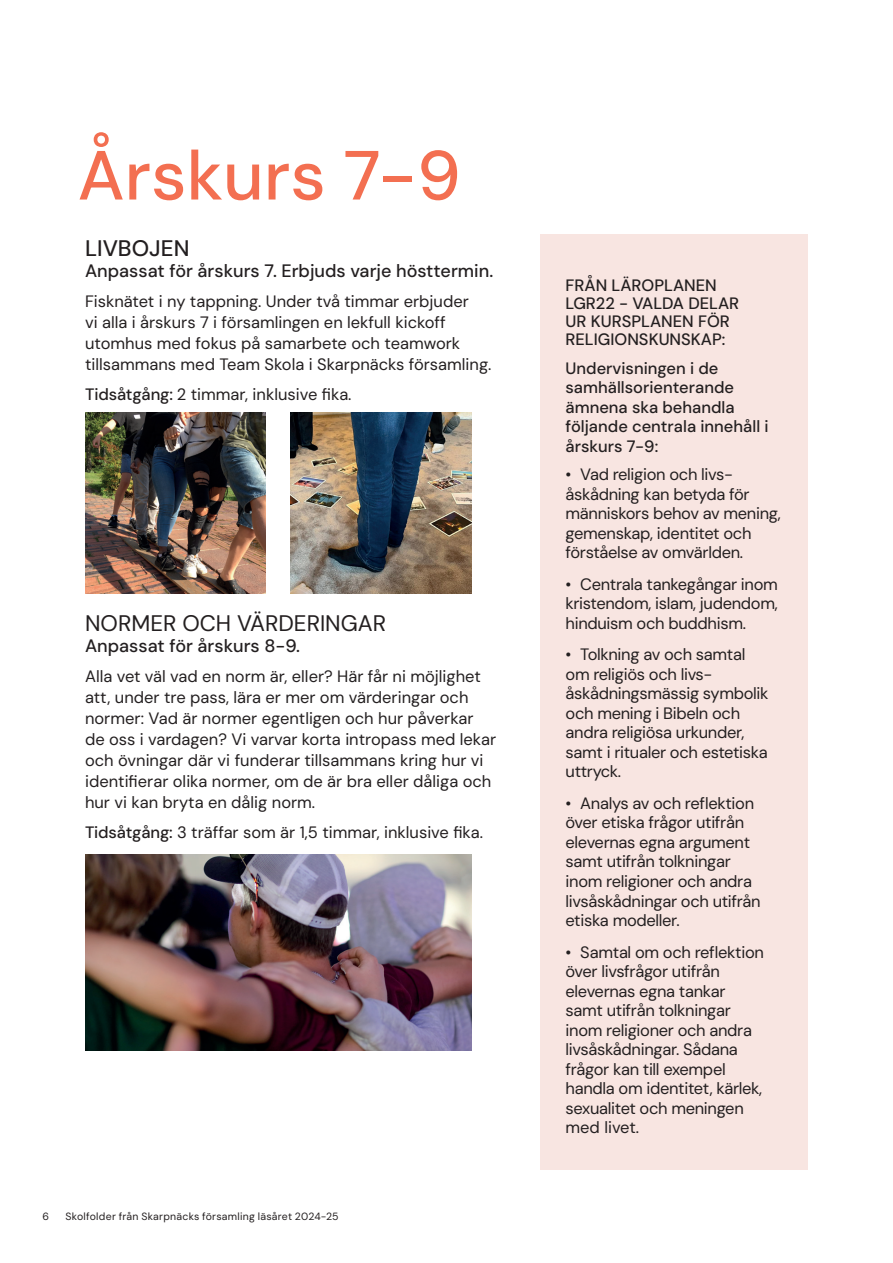
<style>
.page{position:relative;width:893px;height:1263px;background:#fff}
.page>*{position:absolute;margin:0;border:0;box-sizing:border-box;transform-origin:0 0}
.t1{font:500 69.3px "DM Sans";color:#f36f51}
.t2{font:22.5px "DM Sans";color:#231f20}
.t3{font:500 22.5px "DM Sans";color:#231f20}
.t4{font:500 18px "DM Sans";color:#231f20}
.t5{font:16.5px/19.5px "DM Sans";letter-spacing:-.02em;color:#231f20}
.t6{font:16.5px/21px "DM Sans";color:#231f20}
.t7{font:500 16.5px/19.5px "DM Sans";color:#231f20}
.t8{font:10.5px "DM Sans";letter-spacing:.025em;color:#231f20}
.s1{font-weight:500}
</style>
<div class="page">
<div style="left:540px;top:234px;width:268px;height:935px;background:#f8e5e1"></div>
<img style="left:85px;top:412px;width:181px;height:181px">
<img style="left:291px;top:412px;width:180px;height:181px">
<img style="left:85px;top:855px;width:386px;height:195px">
<h1 class="t1" style="left:78px;top:132px;width:385px">Årskurs 7-9</h1>
<h2 class="t3" style="left:85px;top:234px;width:106px">LIVBOJEN</h2>
<p class="t4" style="left:85px;top:260px;width:410px">Anpassat för årskurs 7. Erbjuds varje hösttermin.</p>
<p class="t6" style="left:85px;top:291px;width:408px">Fisknätet i ny tappning. Under två timmar erbjuder<br>vi alla i årskurs 7 i församlingen en lekfull kickoff utomhus med fokus på samarbete och teamwork tillsammans med Team Skola i Skarpnäcks församling.</p>
<p class="t6" style="left:85px;top:384px;width:268px"><span class="s1">Tidsåtgång:</span> 2 timmar, inklusive fika.</p>
<h2 class="t2" style="left:85px;top:609px;width:303px">NORMER OCH VÄRDERINGAR</h2>
<p class="t4" style="left:85px;top:635px;width:217px">Anpassat för årskurs 8-9.</p>
<p class="t6" style="left:85px;top:666px;width:413px">Alla vet väl vad en norm är, eller? Här får ni möjlighet att, under tre pass, lära er mer om värderingar och normer: Vad är normer egentligen och hur påverkar de oss i vardagen? Vi varvar korta intropass med lekar och övningar där vi funderar tillsammans kring hur vi identifierar olika normer, om de är bra eller dåliga och hur vi kan bryta en dålig norm.</p>
<p class="t6" style="left:85px;top:822px;width:400px"><span class="s1">Tidsåtgång:</span> 3 träffar som är 1,5 timmar, inklusive fika.</p>
<p class="t8" style="left:43px;top:1210px;width:8px">6</p>
<p class="t8" style="left:65px;top:1210px;width:274px">Skolfolder från Skarpnäcks församling läsåret 2024-25</p>
<p class="t7" style="left:566px;top:276px;width:175px;line-height:18px">FRÅN LÄROPLANEN<br>LGR22 - VALDA DELAR<br>UR KURSPLANEN FÖR<br>RELIGIONSKUNSKAP:</p>
<p class="t7" style="left:566px;top:358px;width:205px">Undervisningen i de samhällsorienterande ämnena ska behandla följande centrala innehåll i årskurs 7-9:</p>
<p class="t5" style="left:566px;top:465px;width:217px">• Vad religion och livs&shy;åskådning kan betyda för människors behov av mening, gemenskap, identitet och förståelse av omvärlden.</p>
<p class="t5" style="left:566px;top:574px;width:214px;text-align:justify">• Centrala tankegångar inom kristendom, islam, judendom, hinduism och buddhism.</p>
<p class="t5" style="left:566px;top:645px;width:204px">• Tolkning av och samtal om religiös och livs&shy;åskådningsmässig symbolik och mening i Bibeln och andra religiösa urkunder, samt i ritualer och estetiska uttryck.</p>
<p class="t5" style="left:566px;top:793px;width:197px">• Analys av och reflektion över etiska frågor utifrån elevernas egna argument samt utifrån tolkningar inom religioner och andra livsåskådningar och utifrån etiska modeller.</p>
<p class="t5" style="left:566px;top:942px;width:200px">• Samtal om och reflektion över livsfrågor utifrån elevernas egna tankar samt utifrån tolkningar inom religioner och andra livsåskådningar. Sådana frågor kan till exempel handla om identitet, kärlek, sexualitet och meningen med livet.</p>
</div>
